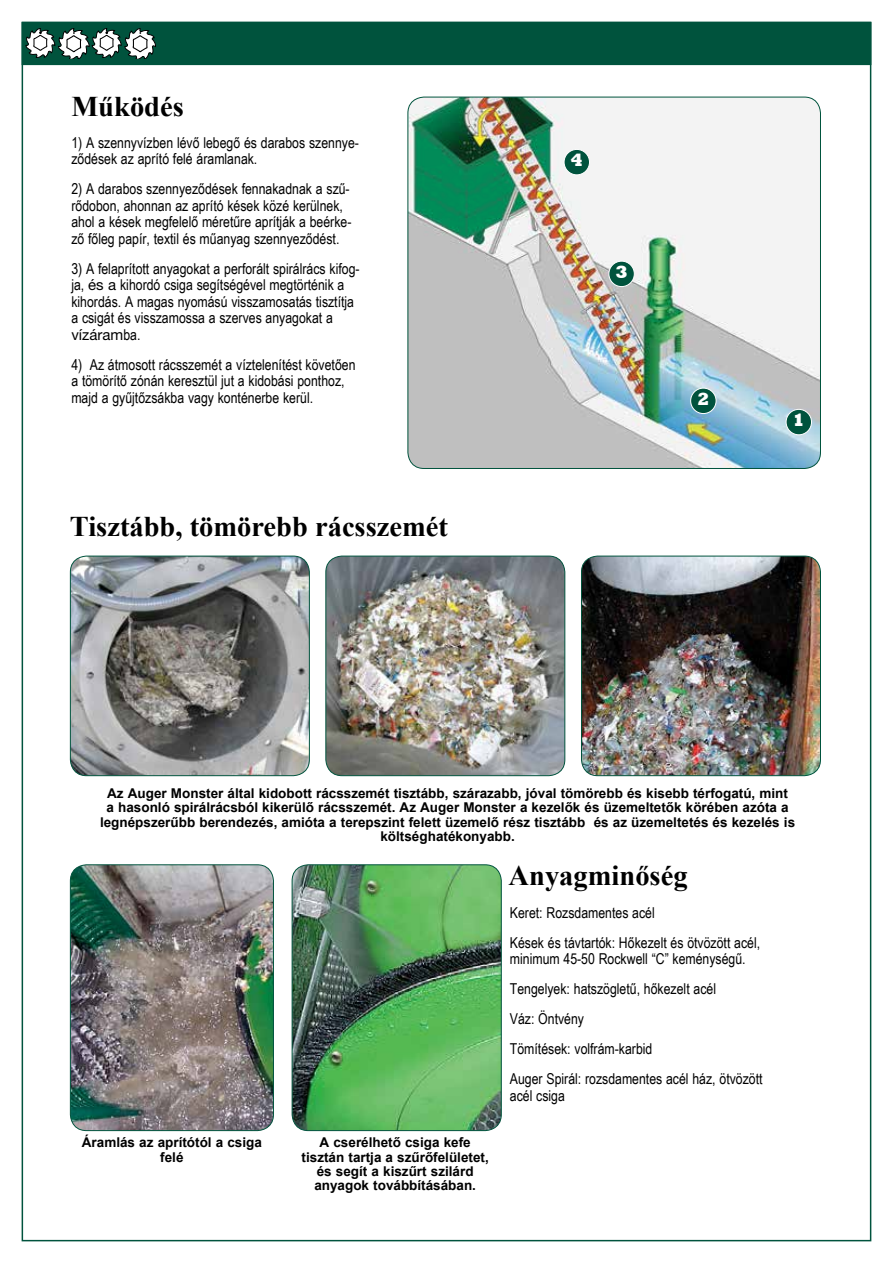
<style>
.page{position:relative;width:893px;height:1263px;background:#fff}
.page>*{position:absolute;margin:0;border:0;box-sizing:border-box;transform-origin:0 0}
.t1{font:700 28.5px "Times New Roman";color:#000}
.t2{font:800 18px "Rockwell";color:#fff}
.t3{font:15px/16.5px "Arial Narrow";color:#000}
.t4{font:15px "Helvetica Neue LT Std";color:#000}
.t5{font:700 13.5px/14.4px "Arial";color:#000;text-align:center}
.s1{font-family:"Helvetica Neue LT Std"}
.s2{font-family:"Arial Narrow"}
</style>
<div class="page">
<img style="left:408px;top:97px;width:412px;height:371px">
<div style="left:786px;top:409px;width:25px;height:26px;background:#00533d;border-radius:50%"></div>
<div style="left:786px;top:409px;width:26px;height:26px;border:1px solid #fff;border-radius:50%"></div>
<div style="left:691px;top:388px;width:25px;height:26px;background:#00533d;border-radius:50%"></div>
<div style="left:690px;top:388px;width:26px;height:26px;border:1px solid #fff;border-radius:50%"></div>
<div style="left:609px;top:261px;width:25px;height:26px;background:#00533d;border-radius:50%"></div>
<div style="left:608px;top:261px;width:27px;height:26px;border:1px solid #fff;border-radius:50%"></div>
<div style="left:564px;top:149px;width:25px;height:26px;background:#00533d;border-radius:50%"></div>
<div style="left:564px;top:149px;width:26px;height:26px;border:1px solid #fff;border-radius:50%"></div>
<img style="left:70px;top:556px;width:239px;height:220px">
<div style="left:70px;top:556px;width:240px;height:220px;border:1px solid #00533d;border-radius:16px"></div>
<img style="left:581px;top:556px;width:239px;height:220px">
<div style="left:581px;top:556px;width:240px;height:220px;border:1px solid #00533d;border-radius:16px"></div>
<img style="left:326px;top:556px;width:239px;height:220px">
<div style="left:325px;top:556px;width:240px;height:220px;border:1px solid #00533d;border-radius:16px"></div>
<img style="left:292px;top:866px;width:209px;height:264px">
<div style="left:292px;top:864px;width:210px;height:267px;border:1px solid #00533d;border-radius:16px"></div>
<img style="left:70px;top:866px;width:203px;height:264px">
<div style="left:70px;top:864px;width:204px;height:267px;border:1px solid #00533d;border-radius:16px"></div>
<div style="left:22px;top:22px;width:849px;height:43px;background:#00533d"></div>
<svg style="left:25px;top:28px;width:131px;height:31px"></svg>
<h1 class="t1" style="left:71px;top:87px;width:114px">Működés</h1>
<p class="t3" style="left:71px;top:134px;width:289px">1) A szennyvízben lévő lebegő és darabos szennye&shy;ződések az aprító felé áramlanak.</p>
<p class="t3" style="left:71px;top:180px;width:282px">2) A darabos szennyeződések fennakadnak a szű&shy;rődobon, ahonnan az aprító kések közé kerülnek, ahol a kések megfelelő méretűre aprítják a beérke&shy;ző főleg papír, textil és műanyag szennyeződést.</p>
<p class="t3" style="left:71px;top:260px;width:290px">3) A felaprított anyagokat a perforált spirálrács kifog&shy;ja, <span class="s1">és a</span> kihordó csiga segítségével megtörténik a kihordás. A magas nyomású visszamosatás tisztítja a csigát és visszamossa a szerves anyagokat a</p>
<p class="t4" style="left:71px;top:326px;width:71px">vízáram<span class="s2">ba.</span></p>
<p class="t3" style="left:71px;top:356px;width:286px">4) Az átmosott rácsszemét a víztelenítést követően a tömörítő zónán keresztül jut a kidobási ponthoz, majd a gyűjtőzsákba vagy konténerbe kerül.</p>
<h1 class="t1" style="left:70px;top:507px;width:380px">Tisztább, tömörebb rácsszemét</h1>
<p class="t2" style="left:571px;top:150px;width:14px">4</p>
<p class="t2" style="left:615px;top:262px;width:14px">3</p>
<p class="t2" style="left:697px;top:388px;width:14px">2</p>
<p class="t2" style="left:793px;top:410px;width:14px">1</p>
<p class="t5" style="left:100px;top:786px;width:697px">Az Auger Monster által kidobott rácsszemét tisztább, szárazabb, jóval tömörebb és kisebb térfogatú, mint<br>a hasonló spirálrácsból kikerülő rácsszemét. Az Auger Monster a kezelők és üzemeltetők körében azóta a legnépszerűbb berendezés, amióta a terepszint felett üzemelő rész tisztább és az üzemeltetés és kezelés is költséghatékonyabb.</p>
<p class="t5" style="left:82px;top:1136px;width:182px">Áramlás az aprítótól a csiga felé</p>
<p class="t5" style="left:302px;top:1136px;width:189px">A cserélhető csiga kefe tisztán tartja a szűrőfelületet, és segít a kiszűrt szilárd anyagok továbbításában.</p>
<h1 class="t1" style="left:509px;top:856px;width:180px">Anyagminőség</h1>
<p class="t3" style="left:510px;top:897px;width:252px;line-height:30px">Keret: Rozsdamentes acél<br>Kések és távtartók: Hőkezelt és ötvözött acél,</p>
<p class="t3" style="left:510px;top:943px;width:254px;line-height:30px">minimum 45-50 Rockwell “C” keménységű.<br>Tengelyek: hatszögletű, hőkezelt acél<br>Váz: Öntvény<br>Tömítések: volfrám-karbid<br>Auger Spirál: rozsdamentes acél ház, ötvözött</p>
<p class="t3" style="left:510px;top:1086px;width:57px">acél csiga</p>
</div>
